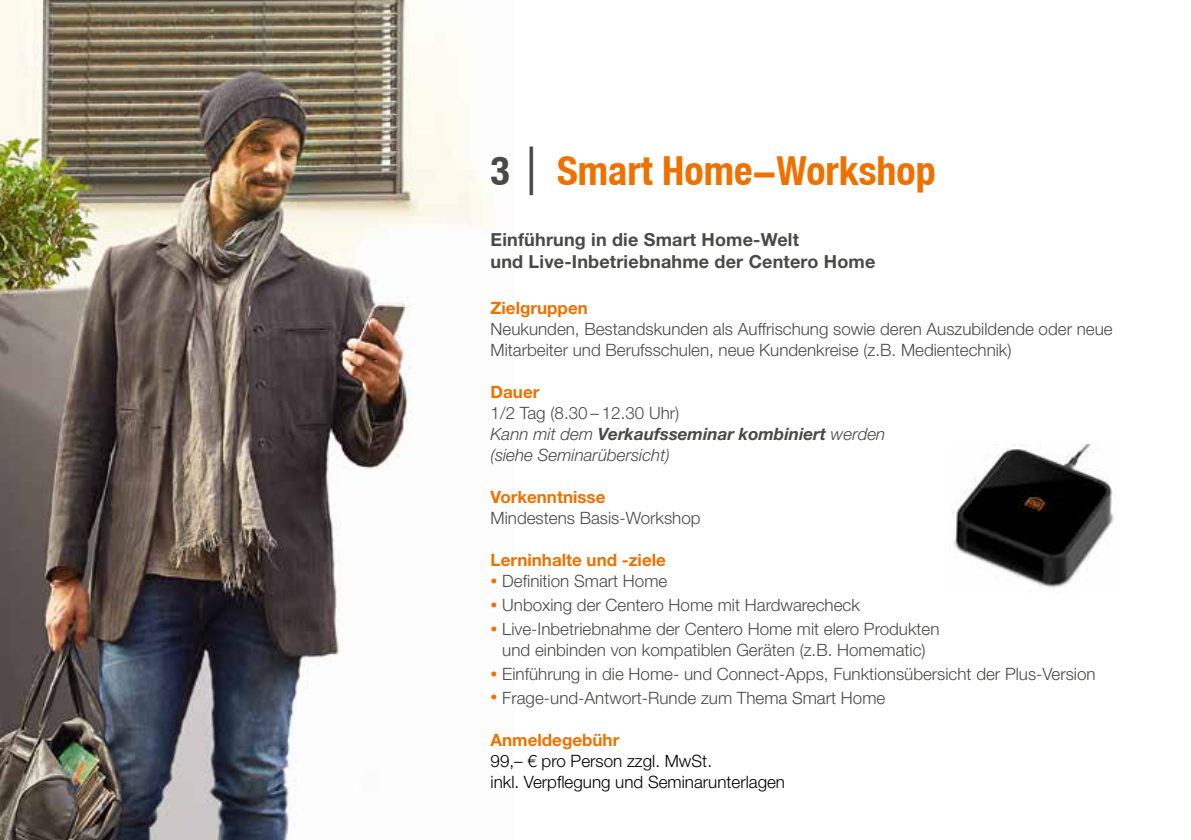
<style>
.page{position:relative;width:1191px;height:840px;background:#fff}
.page>*{position:absolute;margin:0;border:0;box-sizing:border-box;transform-origin:0 0}
.t1{font:700 condensed 40px "Helvetica Neue LT";color:#ee7100}
.t2{font:700 18px/22px "Helvetica Neue LT Pro";letter-spacing:.01em;color:#494948}
.t3{font:300 17px/21px "Helvetica Neue LT Pro";color:#494948}
.t4{font:italic 300 17px/21px "Helvetica Neue LT Pro";color:#494948}
.t5{font:700 17px "Helvetica Neue LT Pro";color:#ee7100}
.t6{font:300 17px/21px "Helvetica Neue LT Pro";color:#000}
.s1{color:#494948}
.s2{font-family:"Arial";font-stretch:normal;color:#494948}
.s3{font-style:normal}
.s4{font-weight:700}
.s5{font-weight:700;font-size:14px;color:#ee7100}
</style>
<div class="page">
<img style="left:0;top:0;width:490px;height:839px">
<img style="left:952px;top:444px;width:162px;height:145px">
<h1 class="t1" style="left:490px;top:146px;width:447px"><span class="s1">3</span> <span class="s2">│</span> Smart Home-Workshop</h1>
<p class="t2" style="left:490px;top:227px;width:386px">Einführung in die Smart Home-Welt<br>und Live-Inbetriebnahme der Centero Home</p>
<p class="t5" style="left:490px;top:297px;width:99px">Zielgruppen</p>
<p class="t3" style="left:490px;top:318px;width:623px">Neukunden, Bestandskunden als Auffrischung sowie deren Auszubildende oder neue<br>Mitarbeiter und Berufsschulen, neue Kundenkreise (z.B. Medientechnik)</p>
<p class="t5" style="left:490px;top:381px;width:50px">Dauer</p>
<p class="t4" style="left:490px;top:402px;width:396px"><span class="s3">1/2 Tag (8.30 – 12.30 Uhr)<br></span>Kann mit dem <span class="s4">Verkaufsseminar kombiniert</span> werden (siehe Seminarübersicht)</p>
<p class="t5" style="left:490px;top:486px;width:116px">Vorkenntnisse</p>
<p class="t3" style="left:490px;top:507px;width:211px">Mindestens Basis-Workshop</p>
<p class="t5" style="left:490px;top:549px;width:177px">Lerninhalte und -ziele</p>
<p class="t3" style="left:490px;top:570px;width:178px"><span class="s5">•</span> Definition Smart Home</p>
<p class="t3" style="left:490px;top:594px;width:371px"><span class="s5">•</span> Unboxing der Centero Home mit Hardwarecheck</p>
<p class="t3" style="left:490px;top:618px;width:450px;text-align:center"><span class="s5">•</span> Live-Inbetriebnahme der Centero Home mit elero Produkten und einbinden von kompatiblen Geräten (z.B. Homematic)</p>
<p class="t3" style="left:490px;top:662px;width:606px"><span class="s5">•</span> Einführung in die Home- und Connect-Apps, Funktionsübersicht der Plus-Version</p>
<p class="t3" style="left:490px;top:686px;width:396px"><span class="s5">•</span> Frage-und-Antwort-Runde zum Thema Smart Home</p>
<p class="t5" style="left:490px;top:728px;width:130px">Anmeldegebühr</p>
<p class="t6" style="left:490px;top:749px;width:296px">99,– € pro Person zzgl. MwSt.<br>inkl. Verpflegung und Seminarunterlagen</p>
</div>
